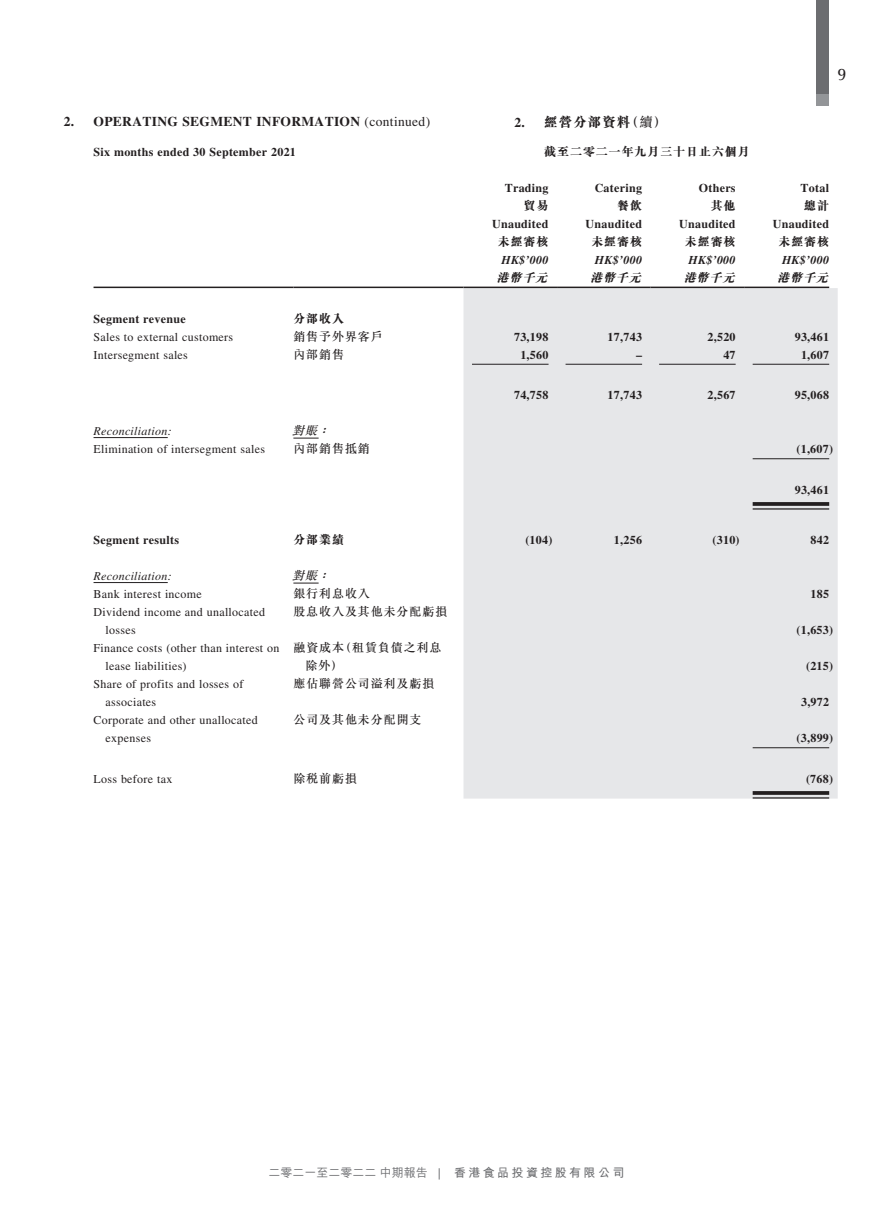
<style>
.page{position:relative;width:893px;height:1212px;background:#fff}
.page>*{position:absolute;margin:0;border:0;box-sizing:border-box;transform-origin:0 0}
.t1{font:500 16.5px "Optima LT Std";color:#231f20}
.t2{font:700 13.5px "Times LT Std";letter-spacing:.025em;color:#231f20}
.t3{font:800 13.5px "M Sung HK";letter-spacing:.075em;color:#231f20}
.t4{font:12px/18px "Times LT Std";letter-spacing:.025em;color:#231f20}
.t5{font:700 12px "Times LT Std";letter-spacing:.025em;color:#231f20}
.t6{font:500 12px/18px "M Sung HK";letter-spacing:.075em;color:#231f20}
.t7{font:800 12px "M Sung HK";letter-spacing:.075em;color:#231f20}
.t8{font:italic 12px "Times LT Std";letter-spacing:.025em;color:#231f20}
.t9{font:italic 700 12px "Times LT Std";letter-spacing:.025em;color:#231f20}
.t10{font:500 12px "M Hei HK";color:#6c6d70}
.t11{font:italic 800 12px "M Sung HK";color:#231f20}
.t12{font:italic 500 12px "M Sung HK";color:#231f20}
.s1{font-weight:400}
.s2{font-family:"Times LT Std";font-weight:700}
.s3{font-weight:500}
.s4{font-weight:700}
</style>
<div class="page">
<div style="left:816px;top:94px;width:13px;height:12px;background:#939598"></div>
<div style="left:816px;top:0;width:13px;height:94px;background:#6c6d70"></div>
<div style="left:463px;top:288px;width:375px;height:510px;background:#e6e7e9"></div>
<hr style="left:94px;top:287px;width:199px;height:1px;background:#231f20">
<hr style="left:293px;top:287px;width:170px;height:1px;background:#231f20">
<hr style="left:463px;top:287px;width:94px;height:1px;background:#231f20">
<hr style="left:557px;top:287px;width:94px;height:1px;background:#231f20">
<hr style="left:651px;top:287px;width:93px;height:1px;background:#231f20">
<hr style="left:744px;top:287px;width:85px;height:1px;background:#231f20">
<hr style="left:472px;top:364px;width:77px;height:1px;background:#231f20">
<hr style="left:566px;top:364px;width:76px;height:1px;background:#231f20">
<hr style="left:659px;top:364px;width:77px;height:1px;background:#231f20">
<hr style="left:753px;top:364px;width:76px;height:1px;background:#231f20">
<hr style="left:94px;top:437px;width:74px;height:1px;background:#231f20">
<svg style="left:293px;top:438px;width:26px;height:1px"></svg>
<hr style="left:753px;top:458px;width:76px;height:1px;background:#231f20">
<svg style="left:753px;top:502px;width:76px;height:4px"></svg>
<hr style="left:753px;top:508px;width:76px;height:2px;background:#231f20">
<hr style="left:94px;top:582px;width:74px;height:1px;background:#231f20">
<svg style="left:293px;top:583px;width:26px;height:1px"></svg>
<hr style="left:753px;top:747px;width:76px;height:1px;background:#231f20">
<svg style="left:753px;top:791px;width:76px;height:4px"></svg>
<hr style="left:753px;top:797px;width:76px;height:1px;background:#231f20">
<p class="t2" style="left:64px;top:113px;width:368px">2. OPERATING SEGMENT INFORMATION <span class="s1">(continued)</span></p>
<p class="t5" style="left:94px;top:145px;width:204px">Six months ended 30 September 2021</p>
<h1 class="t1" style="left:838px;top:65px;width:10px">9</h1>
<p class="t3" style="left:514px;top:112px;width:154px"><span class="s2">2.</span> 經營分部資料<span class="s3">（續）</span></p>
<p class="t7" style="left:544px;top:143px;width:207px">截至二零二一年九月三十日止六個月</p>
<p class="t5" style="left:505px;top:181px;width:45px">Trading</p>
<p class="t5" style="left:595px;top:181px;width:49px">Catering</p>
<p class="t5" style="left:699px;top:181px;width:38px">Others</p>
<p class="t5" style="left:801px;top:181px;width:30px">Total</p>
<p class="t7" style="left:524px;top:197px;width:26px">貿易</p>
<p class="t7" style="left:617px;top:197px;width:26px">餐飲</p>
<p class="t7" style="left:711px;top:197px;width:26px">其他</p>
<p class="t7" style="left:804px;top:197px;width:26px">總計</p>
<p class="t5" style="left:492px;top:217px;width:58px">Unaudited</p>
<p class="t5" style="left:586px;top:217px;width:58px">Unaudited</p>
<p class="t5" style="left:679px;top:217px;width:58px">Unaudited</p>
<p class="t5" style="left:773px;top:217px;width:58px">Unaudited</p>
<p class="t7" style="left:498px;top:233px;width:52px">未經審核</p>
<p class="t7" style="left:591px;top:233px;width:52px">未經審核</p>
<p class="t7" style="left:685px;top:233px;width:52px">未經審核</p>
<p class="t7" style="left:778px;top:233px;width:52px">未經審核</p>
<p class="t9" style="left:501px;top:252px;width:49px">HK$’000</p>
<p class="t9" style="left:595px;top:252px;width:49px">HK$’000</p>
<p class="t9" style="left:688px;top:252px;width:49px">HK$’000</p>
<p class="t9" style="left:782px;top:252px;width:49px">HK$’000</p>
<p class="t11" style="left:497px;top:269px;width:56px">港幣千元</p>
<p class="t11" style="left:590px;top:269px;width:56px">港幣千元</p>
<p class="t11" style="left:684px;top:269px;width:56px">港幣千元</p>
<p class="t11" style="left:777px;top:269px;width:56px">港幣千元</p>
<p class="t5" style="left:94px;top:311px;width:94px">Segment revenue</p>
<p class="t7" style="left:293px;top:310px;width:52px">分部收入</p>
<p class="t4" style="left:94px;top:327px;width:141px">Sales to external customers</p>
<p class="t6" style="left:293px;top:327px;width:91px">銷售予外界客戶</p>
<p class="t5" style="left:514px;top:329px;width:36px">73,198</p>
<p class="t5" style="left:608px;top:329px;width:36px">17,743</p>
<p class="t5" style="left:707px;top:329px;width:30px">2,520</p>
<p class="t5" style="left:795px;top:329px;width:36px">93,461</p>
<p class="t4" style="left:94px;top:345px;width:96px">Intersegment sales</p>
<p class="t6" style="left:293px;top:345px;width:52px">內部銷售</p>
<p class="t5" style="left:520px;top:347px;width:30px">1,560</p>
<p class="t5" style="left:636px;top:347px;width:7px">–</p>
<p class="t5" style="left:723px;top:347px;width:14px">47</p>
<p class="t5" style="left:801px;top:347px;width:30px">1,607</p>
<p class="t5" style="left:514px;top:388px;width:36px">74,758</p>
<p class="t5" style="left:608px;top:388px;width:36px">17,743</p>
<p class="t5" style="left:707px;top:388px;width:30px">2,567</p>
<p class="t5" style="left:795px;top:388px;width:36px">95,068</p>
<p class="t8" style="left:94px;top:424px;width:80px">Reconciliation:</p>
<p class="t12" style="left:292px;top:422px;width:43px">對賬：</p>
<p class="t4" style="left:94px;top:440px;width:173px">Elimination of intersegment sales</p>
<p class="t6" style="left:293px;top:439px;width:78px">內部銷售抵銷</p>
<p class="t5" style="left:796px;top:442px;width:38px">(1,607)</p>
<p class="t5" style="left:795px;top:482px;width:36px">93,461</p>
<p class="t5" style="left:94px;top:533px;width:87px">Segment results</p>
<p class="t7" style="left:293px;top:531px;width:52px">分部業績</p>
<p class="t5" style="left:525px;top:533px;width:29px">(104)</p>
<p class="t5" style="left:614px;top:533px;width:30px">1,256</p>
<p class="t5" style="left:712px;top:533px;width:29px">(310)</p>
<p class="t5" style="left:811px;top:533px;width:20px">842</p>
<p class="t8" style="left:94px;top:569px;width:80px">Reconciliation:</p>
<p class="t12" style="left:292px;top:567px;width:43px">對賬：</p>
<p class="t4" style="left:94px;top:585px;width:110px">Bank interest income</p>
<p class="t6" style="left:293px;top:584px;width:78px">銀行利息收入</p>
<p class="t5" style="left:811px;top:587px;width:20px">185</p>
<p class="t4" style="left:106px;top:603px;width:161px;text-indent:-12px">Dividend income and unallocated losses</p>
<p class="t6" style="left:293px;top:602px;width:155px">股息收入及其他未分配虧損</p>
<p class="t5" style="left:796px;top:623px;width:38px">(1,653)</p>
<p class="t4" style="left:106px;top:639px;width:175px;text-indent:-12px">Finance costs (other than interest on lease liabilities)</p>
<p class="t6" style="left:305px;top:638px;width:138px;text-indent:-12px">融資成本（租賃負債之利息除外）</p>
<p class="t4" style="left:106px;top:675px;width:139px;text-indent:-12px">Share of profits and losses of associates</p>
<p class="t6" style="left:293px;top:674px;width:142px">應佔聯營公司溢利及虧損</p>
<p class="t4" style="left:106px;top:711px;width:154px;text-indent:-12px">Corporate and other unallocated expenses</p>
<p class="t6" style="left:293px;top:710px;width:130px">公司及其他未分配開支</p>
<p class="t5" style="left:806px;top:659px;width:29px">(215)</p>
<p class="t5" style="left:801px;top:695px;width:30px">3,972</p>
<p class="t5" style="left:796px;top:731px;width:38px">(3,899)</p>
<p class="t4" style="left:94px;top:769px;width:80px">Loss before tax</p>
<p class="t6" style="left:293px;top:769px;width:65px">除稅前虧損</p>
<p class="t5" style="left:806px;top:771px;width:29px">(768)</p>
<p class="t10" style="left:269px;top:1163px;width:357px">二零二一至二零二二 中期報告 | <span class="s4">香港食品投資控股有限公司</span></p>
</div>
